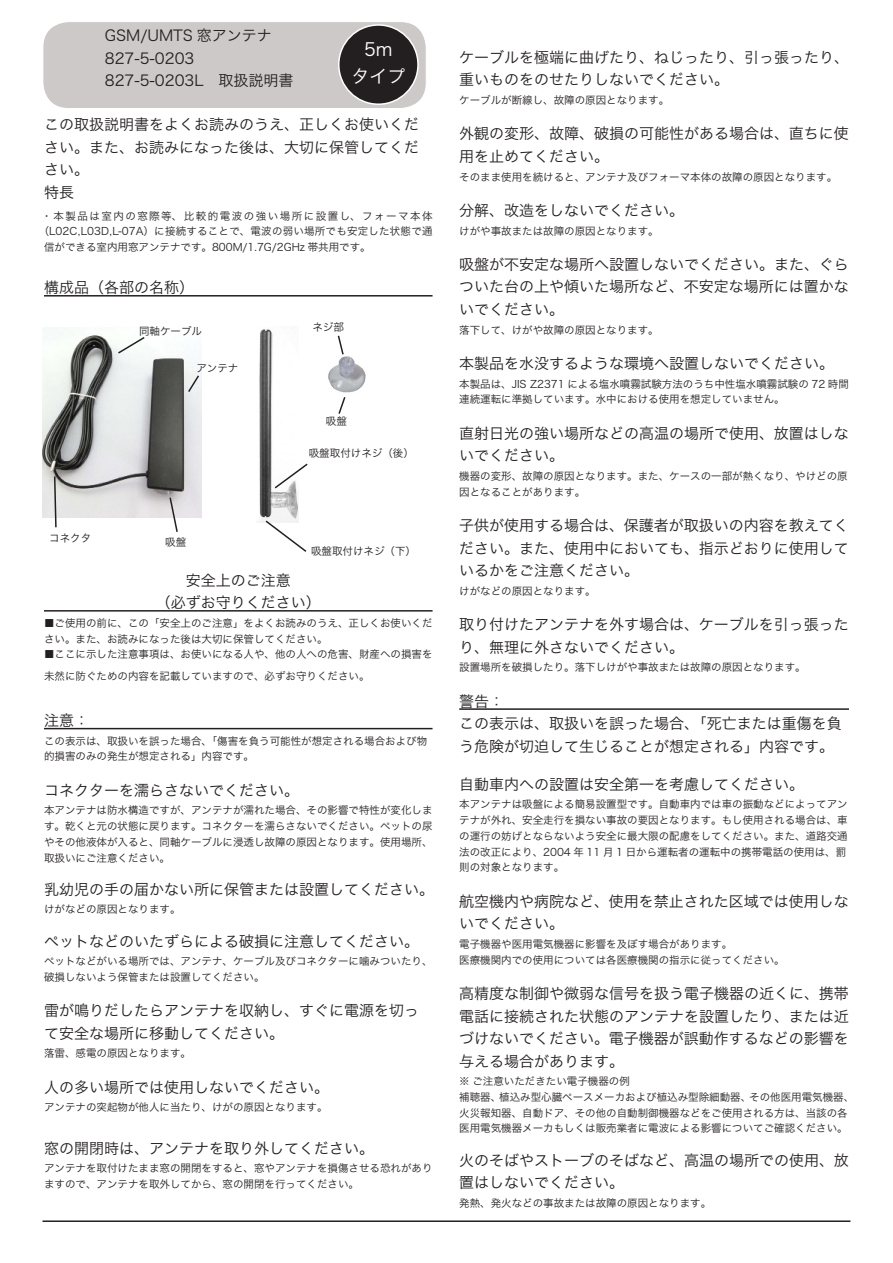
<style>
.page{position:relative;width:893px;height:1263px;background:#fff}
.page>*{position:absolute;margin:0;border:0;box-sizing:border-box;transform-origin:0 0}
.t1{font:18px "Hira Kaku Pro W3";color:#fff}
.注意警告{font:15px/22.5px "Hira Kaku Pro W3";color:#231f20}
.タイトル{font:15px/22.5px "Hira Kaku Pro W3";color:#231f20}
.ノーマル{font:10.5px/15.8px "Hira Kaku Pro W3";color:#231f20}
.ノーマル-2{font:10.5px "Hira Kaku Pro W3";letter-spacing:.02em;color:#231f20}
.ノーマル-3{font:10.5px "Hira Kaku Pro W3";letter-spacing:.14em;color:#231f20}
</style>
<div class="page">
<hr style="left:44px;top:295px;width:389px;height:2px;background:#231f20">
<hr style="left:44px;top:610px;width:389px;height:2px;background:#231f20">
<hr style="left:44px;top:728px;width:389px;height:1px;background:#231f20">
<hr style="left:459px;top:708px;width:390px;height:2px;background:#231f20">
<img style="left:43px;top:327px;width:159px;height:190px">
<div style="left:43px;top:22px;width:383px;height:86px;background:#cdc9c8;border-radius:26px"></div>
<div style="left:43px;top:21px;width:384px;height:88px;border:1px solid #fff;border-radius:26px"></div>
<svg style="left:116px;top:335px;width:30px;height:20px"></svg>
<svg style="left:187px;top:374px;width:14px;height:20px"></svg>
<svg style="left:168px;top:496px;width:11px;height:36px"></svg>
<svg style="left:53px;top:475px;width:4px;height:53px"></svg>
<div style="left:339px;top:25px;width:79px;height:79px;background:#231f20;border-radius:50%"></div>
<div style="left:338px;top:24px;width:81px;height:81px;border:2px solid #fff;border-radius:50%"></div>
<img style="left:328px;top:356px;width:38px;height:37px">
<img style="left:258px;top:329px;width:41px;height:194px">
<svg style="left:273px;top:462px;width:35px;height:28px"></svg>
<svg style="left:264px;top:519px;width:43px;height:33px"></svg>
<svg style="left:337px;top:335px;width:7px;height:20px"></svg>
<svg style="left:338px;top:397px;width:8px;height:17px"></svg>
<hr style="left:43px;top:1220px;width:807px;height:2px;background:#231f20">
<p class="注意警告" style="left:105px;top:23px;width:168px">GSM/UMTS 窓アンテナ</p>
<p class="注意警告" style="left:105px;top:46px;width:190px">827-5-0203<br>827-5-0203L　取扱説明書</p>
<p class="t1" style="left:364px;top:33px;width:30px">5m</p>
<p class="t1" style="left:351px;top:60px;width:55px">タイプ</p>
<p class="注意警告" style="left:44px;top:113px;width:377px;text-align:justify">この取扱説明書をよくお読みのうえ、正しくお使いください。また、お読みになった後は、大切に保管してください。</p>
<p class="タイトル" style="left:44px;top:180px;width:31px">特長</p>
<p class="ノーマル-3" style="left:41px;top:206px;width:393px">・本製品は室内の窓際等、比較的電波の強い場所に設置し、フォーマ本体</p>
<p class="ノーマル-2" style="left:39px;top:222px;width:395px">（L02C,L03D,L-07A）に接続することで、電波の弱い場所でも安定した状態で通</p>
<p class="ノーマル" style="left:44px;top:238px;width:328px">信ができる室内用窓アンテナです。800M/1.7G/2GHz 帯共用です。</p>
<p class="タイトル" style="left:44px;top:275px;width:152px">構成品（各部の名称）</p>
<p class="ノーマル" style="left:139px;top:322px;width:64px">同軸ケーブル</p>
<p class="ノーマル" style="left:196px;top:360px;width:43px">アンテナ</p>
<p class="ノーマル" style="left:49px;top:530px;width:43px">コネクタ</p>
<p class="ノーマル" style="left:165px;top:533px;width:22px">吸盤</p>
<p class="ノーマル" style="left:312px;top:319px;width:33px">ネジ部</p>
<p class="ノーマル" style="left:326px;top:412px;width:22px">吸盤</p>
<p class="ノーマル" style="left:309px;top:444px;width:107px">吸盤取付けネジ（後）</p>
<p class="ノーマル" style="left:311px;top:542px;width:106px">吸盤取付けネジ（下）</p>
<p class="注意警告" style="left:156px;top:568px;width:167px;text-align:center">安全上のご注意<br>（必ずお守りください）</p>
<p class="ノーマル" style="left:44px;top:614px;width:390px">■ご使用の前に、この「安全上のご注意」をよくお読みのうえ、正しくお使いください。また、お読みになった後は大切に保管してください。</p>
<p class="ノーマル" style="left:44px;top:643px;width:390px;line-height:21.5px">■ここに示した注意事項は、お使いになる人や、他の人への危害、財産への損害を未然に防ぐための内容を記載していますので、必ずお守りください。</p>
<p class="注意警告" style="left:44px;top:708px;width:46px">注意：</p>
<p class="ノーマル" style="left:44px;top:732px;width:385px">この表示は、取扱いを誤った場合、「傷害を負う可能性が想定される場合および物的損害のみの発生が想定される」内容です。</p>
<p class="注意警告" style="left:44px;top:778px;width:257px">コネクターを濡らさないでください。</p>
<p class="ノーマル" style="left:44px;top:802px;width:390px;text-align:justify">本アンテナは防水構造ですが、アンテナが濡れた場合、その影響で特性が変化します。乾くと元の状態に戻ります。コネクターを濡らさないでください。ペットの尿やその他液体が入ると、同軸ケーブルに浸透し故障の原因となります。使用場所、取扱いにご注意ください。</p>
<p class="注意警告" style="left:44px;top:877px;width:392px">乳幼児の手の届かない所に保管または設置してください。</p>
<p class="ノーマル" style="left:44px;top:901px;width:138px">けがなどの原因となります。</p>
<p class="注意警告" style="left:44px;top:929px;width:377px">ペットなどのいたずらによる破損に注意してください。</p>
<p class="ノーマル" style="left:44px;top:952px;width:390px">ペットなどがいる場所では、アンテナ、ケーブル及びコネクターに噛みついたり、破損しないよう保管または設置してください。</p>
<p class="注意警告" style="left:44px;top:998px;width:377px">雷が鳴りだしたらアンテナを収納し、すぐに電源を切って安全な場所に移動してください。</p>
<p class="ノーマル" style="left:44px;top:1045px;width:148px">落雷、感電の原因となります。</p>
<p class="注意警告" style="left:44px;top:1075px;width:287px">人の多い場所では使用しないでください。</p>
<p class="ノーマル" style="left:44px;top:1099px;width:285px">アンテナの突起物が他人に当たり、けがの原因となります。</p>
<p class="注意警告" style="left:44px;top:1136px;width:332px">窓の開閉時は、アンテナを取り外してください。</p>
<p class="ノーマル" style="left:44px;top:1159px;width:390px">アンテナを取付けたまま窓の開閉をすると、窓やアンテナを損傷させる恐れがありますので、アンテナを取外してから、窓の開閉を行ってください。</p>
<p class="注意警告" style="left:459px;top:45px;width:392px">ケーブルを極端に曲げたり、ねじったり、引っ張ったり、重いものをのせたりしないでください。</p>
<p class="ノーマル" style="left:459px;top:91px;width:211px">ケーブルが断線し、故障の原因となります。</p>
<p class="タイトル" style="left:459px;top:122px;width:391px">外観の変形、故障、破損の可能性がある場合は、直ちに使用を止めてください。</p>
<p class="ノーマル" style="left:459px;top:168px;width:380px">そのまま使用を続けると、アンテナ及びフォーマ本体の故障の原因となります。</p>
<p class="注意警告" style="left:459px;top:198px;width:226px">分解、改造をしないでください。</p>
<p class="ノーマル" style="left:459px;top:222px;width:201px">けがや事故または故障の原因となります。</p>
<p class="注意警告" style="left:459px;top:252px;width:391px;text-align:justify">吸盤が不安定な場所へ設置しないでください。また、ぐらついた台の上や傾いた場所など、不安定な場所には置かないでください。</p>
<p class="ノーマル" style="left:459px;top:321px;width:201px">落下して、けがや故障の原因となります。</p>
<p class="注意警告" style="left:459px;top:351px;width:377px">本製品を水没するような環境へ設置しないでください。</p>
<p class="ノーマル" style="left:459px;top:375px;width:391px">本製品は、JIS Z2371 による塩水噴霧試験方法のうち中性塩水噴霧試験の 72 時間連続運転に準拠しています。水中における使用を想定していません。</p>
<p class="注意警告" style="left:459px;top:421px;width:391px">直射日光の強い場所などの高温の場所で使用、放置はしないでください。</p>
<p class="ノーマル" style="left:459px;top:467px;width:390px">機器の変形、故障の原因となります。また、ケースの一部が熱くなり、やけどの原因となることがあります。</p>
<p class="注意警告" style="left:459px;top:513px;width:391px;text-align:justify">子供が使用する場合は、保護者が取扱いの内容を教えてください。また、使用中においても、指示どおりに使用しているかをご注意ください。</p>
<p class="ノーマル" style="left:459px;top:582px;width:138px">けがなどの原因となります。</p>
<p class="注意警告" style="left:459px;top:612px;width:391px">取り付けたアンテナを外す場合は、ケーブルを引っ張ったり、無理に外さないでください。</p>
<p class="ノーマル" style="left:459px;top:658px;width:348px">設置場所を破損したり。落下しけがや事故または故障の原因となります。</p>
<p class="注意警告" style="left:459px;top:689px;width:46px">警告：</p>
<p class="注意警告" style="left:459px;top:711px;width:384px">この表示は、取扱いを誤った場合、「死亡または重傷を負う危険が切迫して生じることが想定される」内容です。</p>
<p class="注意警告" style="left:459px;top:772px;width:347px">自動車内への設置は安全第一を考慮してください。</p>
<p class="ノーマル" style="left:459px;top:796px;width:390px">本アンテナは吸盤による簡易設置型です。自動車内では車の振動などによってアンテナが外れ、安全走行を損ない事故の要因となります。もし使用される場合は、車の運行の妨げとならないよう安全に最大限の配慮をしてください。また、道路交通法の改正により、2004 年 11 月 1 日から運転者の運転中の携帯電話の使用は、罰則の対象となります。</p>
<p class="注意警告" style="left:459px;top:889px;width:391px">航空機内や病院など、使用を禁止された区域では使用しないでください。</p>
<p class="ノーマル" style="left:459px;top:935px;width:274px">電子機器や医用電気機器に影響を及ぼす場合があります。</p>
<p class="ノーマル" style="left:459px;top:951px;width:327px">医療機関内での使用については各医療機関の指示に従ってください。</p>
<p class="注意警告" style="left:459px;top:981px;width:391px;text-align:justify">高精度な制御や微弱な信号を扱う電子機器の近くに、携帯電話に接続された状態のアンテナを設置したり、または近づけないでください。電子機器が誤動作するなどの影響を与える場合があります。</p>
<p class="ノーマル" style="left:459px;top:1072px;width:172px">※ ご注意いただきたい電子機器の例</p>
<p class="ノーマル" style="left:459px;top:1088px;width:396px">補聴器、植込み型心臓ペースメーカおよび植込み型除細動器、その他医用電気機器、火災報知器、自動ドア、その他の自動制御機器などをご使用される方は、当該の各医用電気機器メーカもしくは販売業者に電波による影響についてご確認ください。</p>
<p class="注意警告" style="left:459px;top:1148px;width:391px">火のそばやストーブのそばなど、高温の場所での使用、放置はしないでください。</p>
<p class="ノーマル" style="left:459px;top:1194px;width:253px">発熱、発火などの事故または故障の原因となります。</p>
</div>
